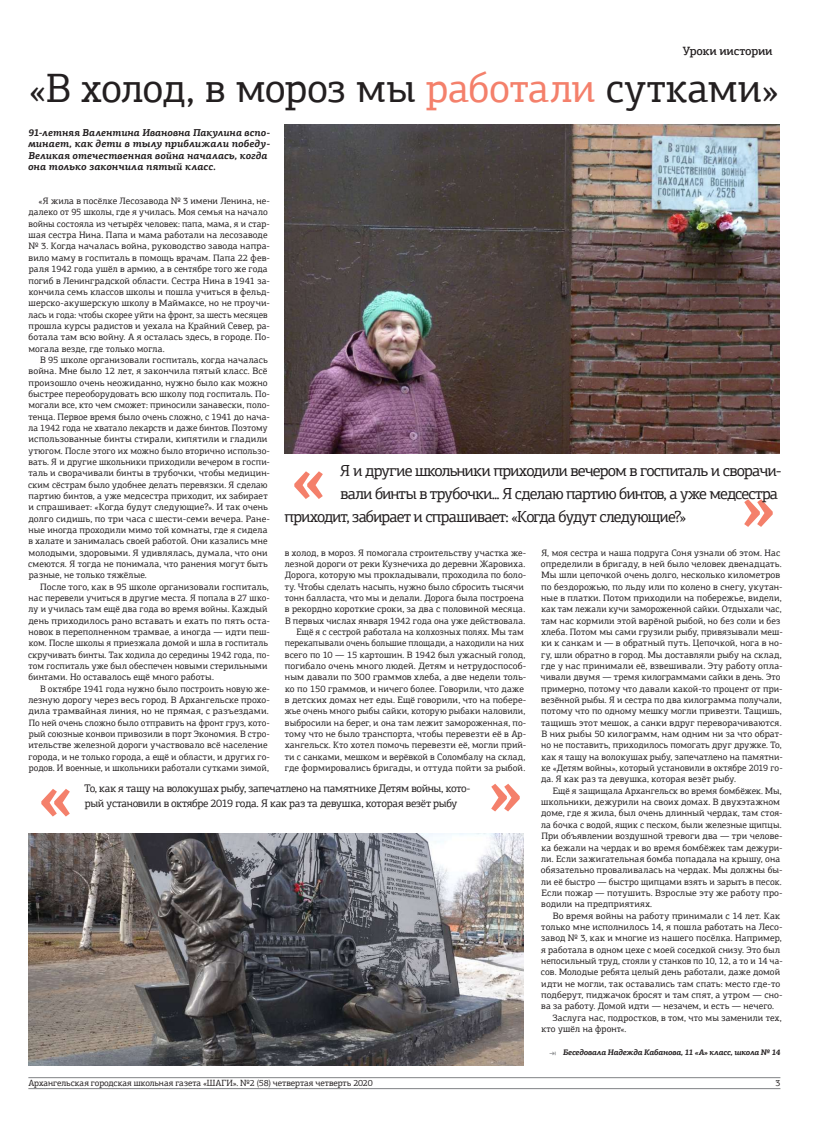
<style>
.page{position:relative;width:823px;height:1134px;background:#fff}
.page>*{position:absolute;margin:0;border:0;box-sizing:border-box;transform-origin:0 0}
.t1{font:700 70px "PF Agora Slab Pro";color:#f4806b}
.t2{font:41px "PF Agora Slab Pro";letter-spacing:-.01em;color:#231f20}
.t3{font:16px "PF Agora Slab Pro";letter-spacing:-.05em;color:#231f20}
.t4{font:500 12px "PF Agora Slab Pro";letter-spacing:-.02em;color:#231f20}
.t5{font:11px/15px "PF Agora Slab Pro";letter-spacing:-.025em;color:#231f20}
.t6{font:italic 700 10px/11.3px "PF Agora Slab Pro";letter-spacing:.005em;color:#231f20}
.t7{font:9.3px/11.3px "PF Agora Slab Pro";letter-spacing:.01em;color:#231f20}
.t8{font:9px "PF Agora Slab Pro";color:#231f20}
.t9{font:italic 700 8px "PF Agora Slab Pro";letter-spacing:-.025em;color:#231f20}
.s1{color:#f4806b}
.s2{font-weight:500;font-style:normal;color:#808285}
</style>
<div class="page">
<hr style="left:28px;top:1088px;width:752px;height:1px;background:#808285">
<hr style="left:28px;top:1077px;width:752px;height:1px;background:#808285">
<img style="left:284px;top:125px;width:495px;height:329px">
<img style="left:28px;top:833px;width:495px;height:233px">
<p class="t4" style="left:682px;top:43px;width:91px">Уроки иистории</p>
<h2 class="t2" style="left:29px;top:63px;width:751px">«В холод, в мороз мы <span class="s1">работали</span> сутками»</h2>
<p class="t6" style="left:28px;top:127px;width:243px">91-летняя Валентина Ивановна Пакулина вспо&shy;минает, как дети в тылу приближали победу-Великая отечественная война началась, когда она только закончила пятый класс.</p>
<p class="t7" style="left:28px;top:195px;width:243px;text-indent:10px">«Я жила в посёлке Лесозавода № 3 имени Ленина, не&shy;далеко от 95 школы, где я училась. Моя семья на начало войны состояла из четырёх человек: папа, мама, я и стар&shy;шая сестра Нина. Папа и мама работали на лесозаводе № 3. Когда началась война, руководство завода напра&shy;вило маму в госпиталь в помощь врачам. Папа 22 фев&shy;раля 1942 года ушёл в армию, а в сентябре того же года погиб в Ленинградской области. Сестра Нина в 1941 за&shy;кончила семь классов школы и пошла учиться в фельд&shy;шерско-акушерскую школу в Маймаксе, но не проучи&shy;лась и года: чтобы скорее уйти на фронт, за шесть месяцев прошла курсы радистов и уехала на Крайний Север, ра&shy;ботала там всю войну. А я осталась здесь, в городе. По&shy;могала везде, где только могла.</p>
<p class="t7" style="left:28px;top:354px;width:243px;text-indent:12px">В 95 школе организовали госпиталь, когда началась война. Мне было 12 лет, я закончила пятый класс. Всё произошло очень неожиданно, нужно было как можно быстрее переоборудовать всю школу под госпиталь. По&shy;могали все, кто чем сможет: приносили занавески, поло&shy;тенца. Первое время было очень сложно, с 1941 до нача&shy;ла 1942 года не хватало лекарств и даже бинтов. Поэтому использованные бинты стирали, кипятили и гладили утюгом. После этого их можно было вторично использо&shy;вать. Я и другие школьники приходили вечером в госпи&shy;таль и сворачивали бинты в трубочки, чтобы медицин&shy;ским сёстрам было удобнее делать перевязки. Я сделаю партию бинтов, а уже медсестра приходит, их забирает и спрашивает: «Когда будут следующие?». И так очень долго сидишь, по три часа с шести-семи вечера. Ране&shy;ные иногда проходили мимо той комнаты, где я сидела в халате и занималась своей работой. Они казались мне молодыми, здоровыми. Я удивлялась, думала, что они смеются. Я тогда не понимала, что ранения могут быть разные, не только тяжёлые.</p>
<p class="t7" style="left:28px;top:581px;width:243px;text-indent:12px">После того, как в 95 школе организовали госпиталь, нас перевели учиться в другие места. Я попала в 27 шко&shy;лу и училась там ещё два года во время войны. Каждый день приходилось рано вставать и ехать по пять оста&shy;новок в переполненном трамвае, а иногда — идти пеш&shy;ком. После школы я приезжала домой и шла в госпиталь скручивать бинты. Так ходила до середины 1942 года, по&shy;том госпиталь уже был обеспечен новыми стерильными бинтами. Но оставалось ещё много работы.</p>
<p class="t7" style="left:28px;top:683px;width:243px;text-indent:12px">В октябре 1941 года нужно было построить новую же&shy;лезную дорогу через весь город. В Архангельске прохо&shy;дила трамвайная линия, но не прямая, с разъездами.<br>По ней очень сложно было отправить на фронт груз, кото&shy;рый союзные конвои привозили в порт Экономия. В стро&shy;ительстве железной дороги участвовало всё население города, и не только города, а ещё и области, и других го&shy;родов. И военные, и школьники работали сутками зимой,</p>
<h3 class="t3" style="left:340px;top:461px;width:442px">Я и другие школьники приходили вечером в госпиталь и сворачи-</h3>
<h3 class="t3" style="left:340px;top:484px;width:439px">вали бинты в трубочки... Я сделаю партию бинтов, а уже медсестра</h3>
<h3 class="t3" style="left:284px;top:506px;width:403px">приходит, забирает и спрашивает: «Когда будут следующие?»</h3>
<h1 class="t1" style="left:291px;top:430px;width:36px">«</h1>
<h1 class="t1" style="left:775px;top:568px;width:36px;rotate:-180deg">«</h1>
<p class="t7" style="left:540px;top:547px;width:243px">Я, моя сестра и наша подруга Соня узнали об этом. Нас определили в бригаду, в ней было человек двенадцать.<br>Мы шли цепочкой очень долго, несколько километров по бездорожью, по льду или по колено в снегу, укутан&shy;ные в платки. Потом приходили на побережье, видели, как там лежали кучи замороженной сайки. Отдыхали час, там нас кормили этой варёной рыбой, но без соли и без хлеба. Потом мы сами грузили рыбу, привязывали меш&shy;ки к санкам и — в обратный путь. Цепочкой, нога в но&shy;гу, шли обратно в город. Мы доставляли рыбу на склад, где у нас принимали её, взвешивали. Эту работу опла&shy;чивали двумя — тремя килограммами сайки в день. Это примерно, потому что давали какой-то процент от при&shy;везённой рыбы. Я и сестра по два килограмма получали, потому что по одному мешку могли привезти. Тащишь, тащишь этот мешок, а санки вдруг переворачиваются.<br>В них рыбы 50 килограмм, нам одним ни за что обрат&shy;но не поставить, приходилось помогать друг дружке. То, как я тащу на волокушах рыбу, запечатлено на памятни&shy;ке «Детям войны», который установили в октябре 2019 го&shy;да. Я как раз та девушка, которая везёт рыбу.</p>
<p class="t7" style="left:540px;top:785px;width:243px;text-indent:12px">Ещё я защищала Архангельск во время бомбёжек. Мы, школьники, дежурили на своих домах. В двухэтажном доме, где я жила, был очень длинный чердак, там стоя&shy;ла бочка с водой, ящик с песком, были железные щипцы.<br>При объявлении воздушной тревоги два — три челове&shy;ка бежали на чердак и во время бомбёжек там дежури&shy;ли. Если зажигательная бомба попадала на крышу, она обязательно проваливалась на чердак. Мы должны бы&shy;ли её быстро — быстро щипцами взять и зарыть в песок.<br>Если пожар — потушить. Взрослые эту же работу про&shy;водили на предприятиях.</p>
<p class="t7" style="left:552px;top:910px;width:229px">Во время войны на работу принимали с 14 лет. Как</p>
<p class="t7" style="left:541px;top:921px;width:243px">только мне исполнилось 14, я пошла работать на Лесо-</p>
<p class="t7" style="left:540px;top:932px;width:242px">завод № 3, как и многие из нашего посёлка. Например,</p>
<p class="t7" style="left:540px;top:944px;width:240px">я работала в одном цехе с моей соседкой снизу. Это был</p>
<p class="t7" style="left:541px;top:955px;width:243px">непосильный труд, стояли у станков по 10, 12, а то и 14 ча-</p>
<p class="t7" style="left:540px;top:966px;width:240px">сов. Молодые ребята целый день работали, даже домой</p>
<p class="t7" style="left:541px;top:978px;width:240px">идти не могли, так оставались там спать: место где-то</p>
<p class="t7" style="left:541px;top:989px;width:243px">подберут, пиджачок бросят и там спят, а утром — сно-</p>
<p class="t7" style="left:541px;top:1000px;width:234px">ва за работу. Домой идти — незачем, и есть — нечего.</p>
<p class="t7" style="left:552px;top:1012px;width:230px">Заслуга нас, подростков, в том, что мы заменили тех,</p>
<p class="t7" style="left:541px;top:1023px;width:87px">кто ушёл на фронт«.</p>
<p class="t9" style="left:548px;top:1047px;width:233px"><span class="s2">⇥</span> Беседовала Надежда Кабанова, 11 «А» класс, школа № 14</p>
<p class="t7" style="left:284px;top:547px;width:243px;text-align:right">в холод, в мороз. Я помогала строительству участка же&shy;лезной дороги от реки Кузнечиха до деревни Жаровиха.<br>Дорога, которую мы прокладывали, проходила по боло&shy;ту. Чтобы сделать насыпь, нужно было сбросить тысячи тонн балласта, что мы и делали. Дорога была построена в рекордно короткие сроки, за два с половиной месяца.<br>В первых числах января 1942 года она уже действовала.<br>Ещё я с сестрой работала на колхозных полях. Мы там перекапывали очень большие площади, а находили на них всего по 10 — 15 картошин. В 1942 был ужасный голод, погибало очень много людей. Детям и нетрудоспособ&shy;ным давали по 300 граммов хлеба, а две недели толь&shy;ко по 150 граммов, и ничего более. Говорили, что даже в детских домах нет еды. Ещё говорили, что на побере&shy;жье очень много рыбы сайки, которую рыбаки наловили, выбросили на берег, и она там лежит замороженная, по&shy;тому что не было транспорта, чтобы перевезти её в Ар&shy;хангельск. Кто хотел помочь перевезти её, могли прий&shy;ти с санками, мешком и верёвкой в Соломбалу на склад, где формировались бригады, и оттуда пойти за рыбой.</p>
<p class="t5" style="left:84px;top:781px;width:387px">То, как я тащу на волокушах рыбу, запечатлено на памятнике Детям войны, кото&shy;рый установили в октябре 2019 года. Я как раз та девушка, которая везёт рыбу</p>
<h1 class="t1" style="left:523px;top:852px;width:36px;rotate:-180deg">«</h1>
<h1 class="t1" style="left:38px;top:748px;width:36px">«</h1>
<p class="t8" style="left:28px;top:1077px;width:345px">Архангельская городская школьная газета «ШАГИ». №2 (58) четвертая четверть 2020</p>
<p class="t8" style="left:775px;top:1077px;width:7px">3</p>
</div>
